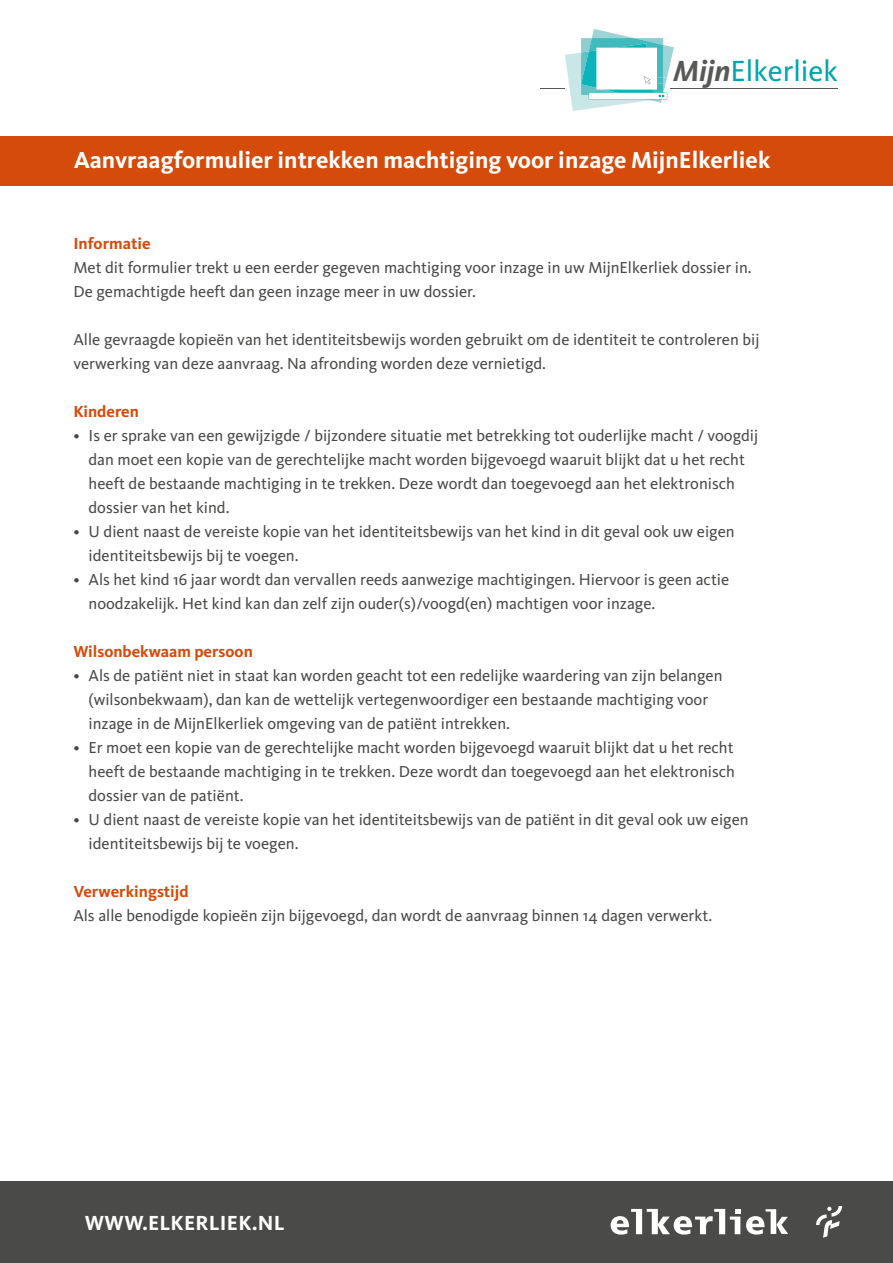
<style>
.page{position:relative;width:893px;height:1263px;background:#fff}
.page>*{position:absolute;margin:0;border:0;box-sizing:border-box;transform-origin:0 0}
.t1{font:30.15px "Kievit OT";color:#00a6aa}
.t2{font:700 24px "Kievit OT";color:#fff}
.t3{font:700 21.15px "Kievit OT";letter-spacing:.01em;color:#fff}
.t4{font:16.5px/24px "Kievit OT";color:#4a4a49}
.t5{font:700 16.5px "Kievit OT";color:#d54b0b}
.s1{font-weight:700;font-style:italic;color:#585857}
</style>
<div class="page">
<div style="left:0;top:137px;width:893px;height:49px;background:#d54b0b"></div>
<div style="left:0;top:1181px;width:893px;height:82px;background:#4a4a49"></div>
<hr style="left:670px;top:88px;width:168px;height:1px;background:#585857">
<svg style="left:540px;top:29px;width:134px;height:82px"></svg>
<svg style="left:816px;top:1206px;width:26px;height:32px"></svg>
<svg style="left:611px;top:1209px;width:129px;height:25px"></svg>
<svg style="left:746px;top:1209px;width:42px;height:25px"></svg>
<p class="t1" style="left:673px;top:54px;width:166px"><span class="s1">Mijn</span>Elkerliek</p>
<p class="t2" style="left:74px;top:146px;width:698px">Aanvraagformulier intrekken machtiging voor inzage MijnElkerliek</p>
<p class="t5" style="left:73px;top:233px;width:79px">Informatie</p>
<p class="t4" style="left:73px;top:255px;width:680px">Met dit formulier trekt u een eerder gegeven machtiging voor inzage in uw MijnElkerliek dossier in.<br>De gemachtigde heeft dan geen inzage meer in uw dossier.</p>
<p class="t4" style="left:73px;top:327px;width:687px">Alle gevraagde kopieën van het identiteitsbewijs worden gebruikt om de identiteit te controleren bij verwerking van deze aanvraag. Na afronding worden deze vernietigd.</p>
<p class="t5" style="left:73px;top:401px;width:67px">Kinderen</p>
<p class="t4" style="left:73px;top:423px;width:686px;text-align:center">• Is er sprake van een gewijzigde / bijzondere situatie met betrekking tot ouderlijke macht / voogdij dan moet een kopie van de gerechtelijke macht worden bijgevoegd waaruit blijkt dat u het recht heeft de bestaande machtiging in te trekken. Deze wordt dan toegevoegd aan het elektronisch</p>
<p class="t4" style="left:89px;top:495px;width:143px">dossier van het kind.</p>
<p class="t4" style="left:89px;top:519px;width:648px;text-indent:-15px">• U dient naast de vereiste kopie van het identiteitsbewijs van het kind in dit geval ook uw eigen identiteitsbewijs bij te voegen.</p>
<p class="t4" style="left:89px;top:567px;width:642px;text-indent:-15px">• Als het kind 16 jaar wordt dan vervallen reeds aanwezige machtigingen. Hiervoor is geen actie noodzakelijk. Het kind kan dan zelf zijn ouder(s)/voogd(en) machtigen voor inzage.</p>
<p class="t5" style="left:73px;top:641px;width:181px">Wilsonbekwaam persoon</p>
<p class="t4" style="left:73px;top:663px;width:651px">• Als de patiënt niet in staat kan worden geacht tot een redelijke waardering van zijn belangen</p>
<p class="t4" style="left:89px;top:687px;width:621px">(wilsonbekwaam), dan kan de wettelijk vertegenwoordiger een bestaande machtiging voor</p>
<p class="t4" style="left:89px;top:711px;width:423px">inzage in de MijnElkerliek omgeving van de patiënt intrekken.</p>
<p class="t4" style="left:73px;top:735px;width:663px;text-align:right">• Er moet een kopie van de gerechtelijke macht worden bijgevoegd waaruit blijkt dat u het recht heeft de bestaande machtiging in te trekken. Deze wordt dan toegevoegd aan het elektronisch</p>
<p class="t4" style="left:89px;top:783px;width:157px">dossier van de patiënt.</p>
<p class="t4" style="left:89px;top:807px;width:662px;text-indent:-15px">• U dient naast de vereiste kopie van het identiteitsbewijs van de patiënt in dit geval ook uw eigen identiteitsbewijs bij te voegen.</p>
<p class="t5" style="left:73px;top:881px;width:117px">Verwerkingstijd</p>
<p class="t4" style="left:73px;top:903px;width:640px">Als alle benodigde kopieën zijn bijgevoegd, dan wordt de aanvraag binnen 14 dagen verwerkt.</p>
<p class="t3" style="left:107px;top:1206px;width:201px">WWW.ELKERLIEK.NL</p>
<p class="t3" style="left:85px;top:1210px;width:201px">WWW.ELKERLIEK.NL</p>
</div>
